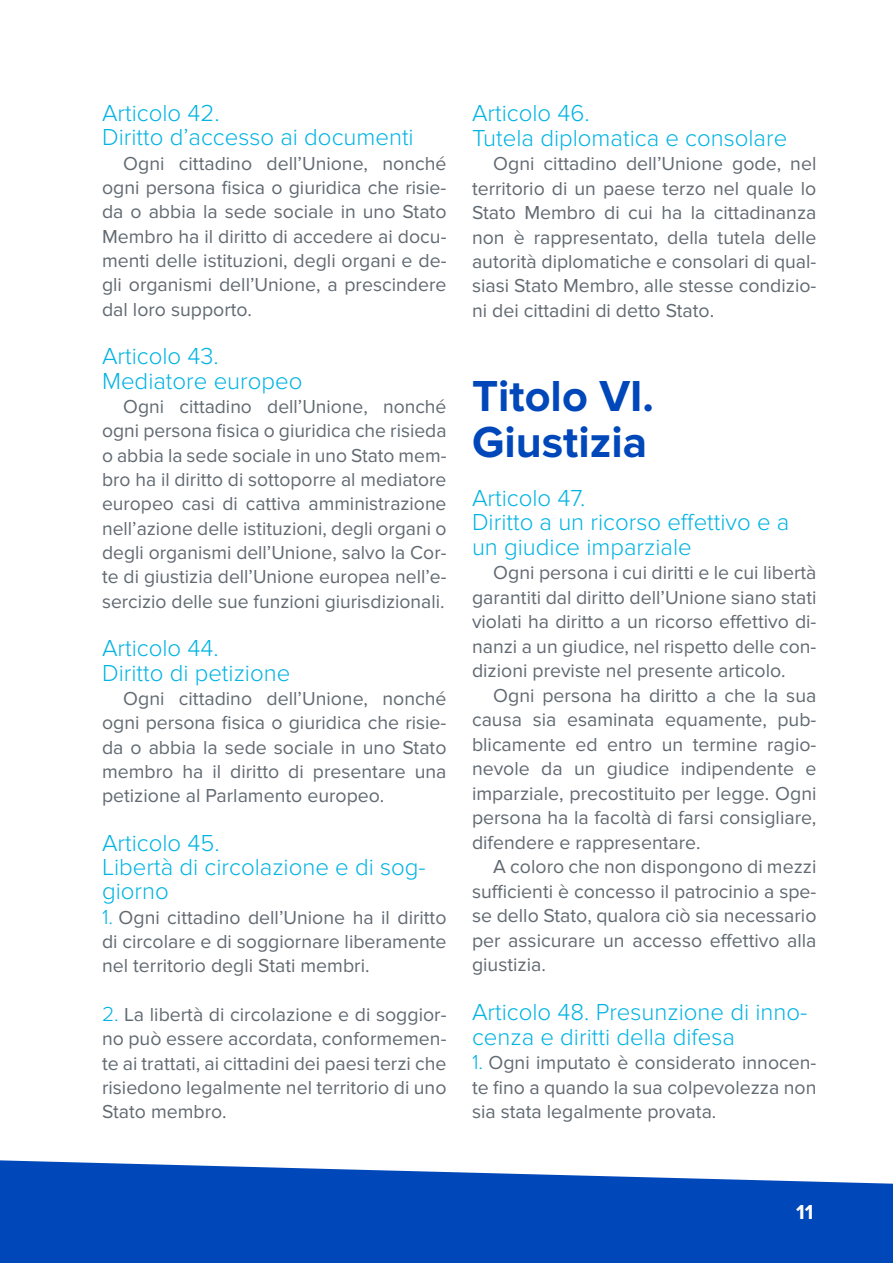
<style>
.page{position:relative;width:893px;height:1263px;background:#fff}
.page>*{position:absolute;margin:0;border:0;box-sizing:border-box;transform-origin:0 0}
.t1{font:700 45px/45.5px "Proxima Nova";color:#0047ba}
.t2{font:300 24px/24.3px "Proxima Nova";color:#00b3e3}
.t3{font:700 21px "Proxima Nova";color:#fff}
.t4{font:19.5px/24.3px "Proxima Nova";color:#616971;text-align:justify}
.s1{font-weight:300;font-size:21px;color:#00b3e3}
</style>
<div class="page">
<svg style="left:0;top:1160px;width:893px;height:103px;background:#1d5cc2"></svg>
<p class="t2" style="left:102px;top:101px;width:313px">Articolo 42.<br>Diritto d’accesso ai documenti</p>
<p class="t4" style="left:102px;top:151px;width:346px;text-indent:21px">Ogni cittadino dell’Unione, nonché ogni persona fisica o giuridica che risie&shy;da o abbia la sede sociale in uno Stato Membro ha il diritto di accedere ai docu&shy;menti delle istituzioni, degli organi e de&shy;gli organismi dell’Unione, a prescindere dal loro supporto.</p>
<p class="t2" style="left:102px;top:344px;width:202px">Articolo 43.<br>Mediatore europeo</p>
<p class="t4" style="left:102px;top:395px;width:346px;text-indent:21px">Ogni cittadino dell’Unione, nonché ogni persona fisica o giuridica che risieda o abbia la sede sociale in uno Stato mem&shy;bro ha il diritto di sottoporre al mediatore europeo casi di cattiva amministrazione nell’azione delle istituzioni, degli organi o degli organismi dell’Unione, salvo la Cor&shy;te di giustizia dell’Unione europea nell’e&shy;sercizio delle sue funzioni giurisdizionali.</p>
<p class="t2" style="left:102px;top:636px;width:190px">Articolo 44.<br>Diritto di petizione</p>
<p class="t4" style="left:102px;top:686px;width:346px;text-indent:21px">Ogni cittadino dell’Unione, nonché ogni persona fisica o giuridica che risie&shy;da o abbia la sede sociale in uno Stato membro ha il diritto di presentare una petizione al Parlamento europeo.</p>
<p class="t2" style="left:102px;top:831px;width:325px">Articolo 45.<br>Libertà di circolazione e di sog&shy;giorno</p>
<p class="t4" style="left:102px;top:905px;width:346px"><span class="s1">1.</span> Ogni cittadino dell’Unione ha il diritto di circolare e di soggiornare liberamente nel territorio degli Stati membri.</p>
<p class="t4" style="left:102px;top:1003px;width:346px"><span class="s1">2.</span> La libertà di circolazione e di soggior&shy;no può essere accordata, conformemen&shy;te ai trattati, ai cittadini dei paesi terzi che risiedono legalmente nel territorio di uno Stato membro.</p>
<p class="t2" style="left:472px;top:101px;width:317px">Articolo 46.<br>Tutela diplomatica e consolare</p>
<p class="t4" style="left:472px;top:152px;width:346px;text-indent:21px">Ogni cittadino dell’Unione gode, nel territorio di un paese terzo nel quale lo Stato Membro di cui ha la cittadinanza non è rappresentato, della tutela delle autorità diplomatiche e consolari di qual&shy;siasi Stato Membro, alle stesse condizio&shy;ni dei cittadini di detto Stato.</p>
<h1 class="t1" style="left:472px;top:375px;width:183px">Titolo VI.<br>Giustizia</h1>
<p class="t2" style="left:472px;top:486px;width:319px">Articolo 47.<br>Diritto a un ricorso effettivo e a un giudice imparziale</p>
<p class="t4" style="left:472px;top:561px;width:346px;text-indent:21px">Ogni persona i cui diritti e le cui libertà garantiti dal diritto dell’Unione siano stati violati ha diritto a un ricorso effettivo di&shy;nanzi a un giudice, nel rispetto delle con&shy;dizioni previste nel presente articolo.</p>
<p class="t4" style="left:472px;top:683px;width:346px;text-indent:21px">Ogni persona ha diritto a che la sua causa sia esaminata equamente, pub&shy;blicamente ed entro un termine ragio&shy;nevole da un giudice indipendente e imparziale, precostituito per legge. Ogni persona ha la facoltà di farsi consigliare, difendere e rappresentare.</p>
<p class="t4" style="left:472px;top:855px;width:346px;text-indent:21px">A coloro che non dispongono di mezzi sufficienti è concesso il patrocinio a spe&shy;se dello Stato, qualora ciò sia necessario per assicurare un accesso effettivo alla giustizia.</p>
<p class="t2" style="left:472px;top:1000px;width:337px">Articolo 48. Presunzione di inno&shy;cenza e diritti della difesa</p>
<p class="t4" style="left:472px;top:1051px;width:346px"><span class="s1">1.</span> Ogni imputato è considerato innocen&shy;te fino a quando la sua colpevolezza non sia stata legalmente provata.</p>
<p class="t3" style="left:796px;top:1199px;width:19px">11</p>
</div>
